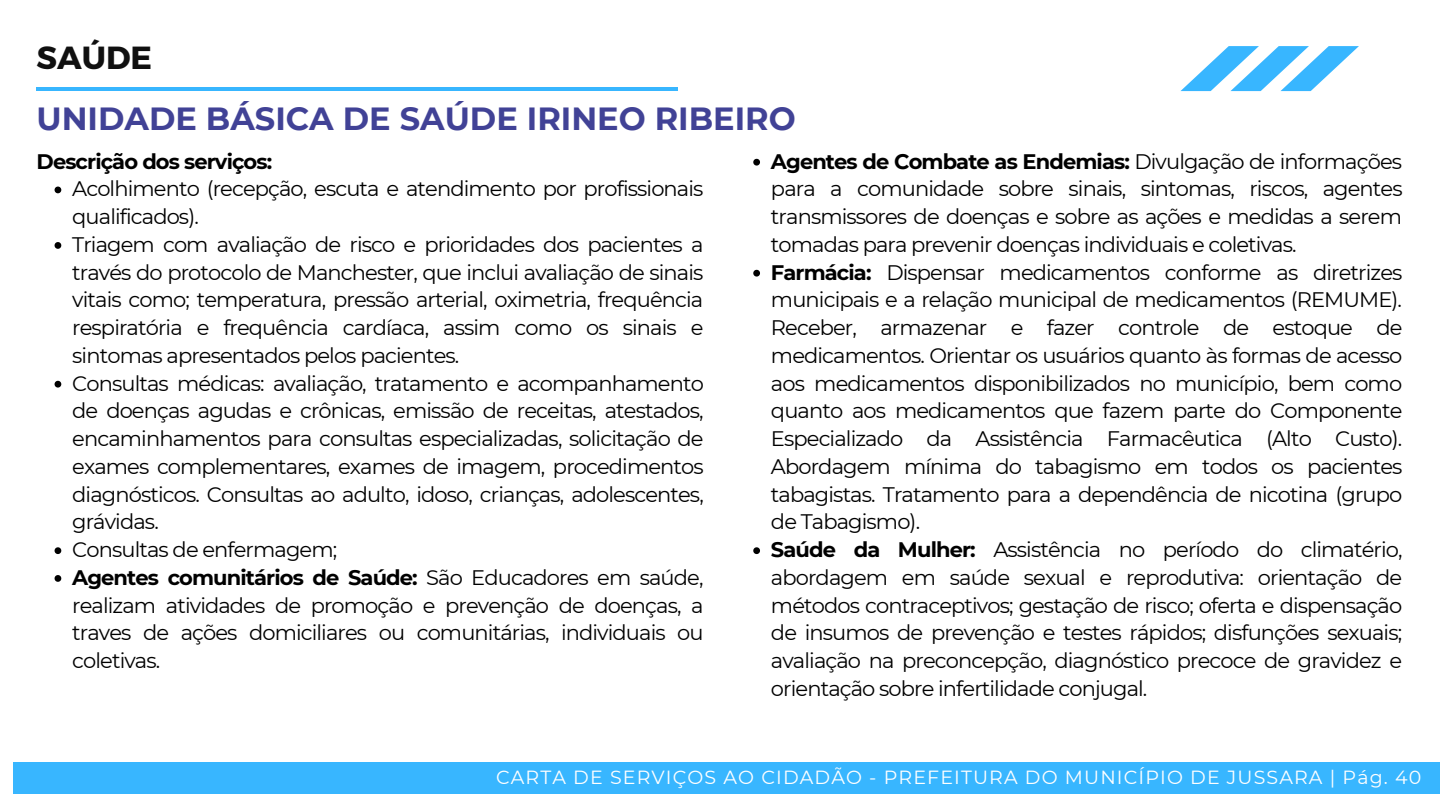
<style>
.page{position:relative;width:1440px;height:810px;background:#fff}
.page>*{position:absolute;margin:0;border:0;box-sizing:border-box;transform-origin:0 0}
.t1{font:700 32px "Montserrat";color:#414296}
.t2{font:700 32px "Montserrat";color:#101010}
.t3{font:21px/27.8px "Montserrat";letter-spacing:-.04em;color:#000;text-align:justify}
.t4{font:700 21px "Montserrat";letter-spacing:-.04em;color:#000}
.t5{font:19px "Montserrat";letter-spacing:.06em;color:#fff}
.s1{font-weight:700}
</style>
<div class="page">
<div style="left:13px;top:762px;width:1427px;height:31px;background:#38b6ff"></div>
<svg style="left:55px;top:187px;width:6px;height:6px"></svg>
<svg style="left:55px;top:242px;width:6px;height:7px"></svg>
<svg style="left:55px;top:381px;width:6px;height:7px"></svg>
<svg style="left:55px;top:547px;width:6px;height:7px"></svg>
<svg style="left:55px;top:575px;width:6px;height:7px"></svg>
<svg style="left:753px;top:159px;width:7px;height:7px"></svg>
<svg style="left:753px;top:270px;width:7px;height:7px"></svg>
<svg style="left:753px;top:547px;width:7px;height:7px"></svg>
<hr style="left:37px;top:88px;width:640px;height:3px;background:#38b6ff">
<svg style="left:1180px;top:46px;width:179px;height:45px"></svg>
<p class="t2" style="left:37px;top:37px;width:117px">SAÚDE</p>
<p class="t1" style="left:37px;top:99px;width:761px">UNIDADE BÁSICA DE SAÚDE IRINEO RIBEIRO</p>
<p class="t4" style="left:37px;top:148px;width:237px">Descrição dos serviços:</p>
<p class="t3" style="left:771px;top:147px;width:633px"><span class="s1">Agentes de Combate as Endemias:</span> Divulgação de informações para a comunidade sobre sinais, sintomas, riscos, agentes transmissores de doenças e sobre as ações e medidas a serem tomadas para prevenir doenças individuais e coletivas.</p>
<p class="t3" style="left:771px;top:258px;width:633px"><span class="s1">Farmácia:</span> Dispensar medicamentos conforme as diretrizes municipais e a relação municipal de medicamentos (REMUME).<br>Receber, armazenar e fazer controle de estoque de medicamentos. Orientar os usuários quanto às formas de acesso aos medicamentos disponibilizados no município, bem como quanto aos medicamentos que fazem parte do Componente Especializado da Assistência Farmacêutica (Alto Custo).<br>Abordagem mínima do tabagismo em todos os pacientes tabagistas. Tratamento para a dependência de nicotina (grupo de Tabagismo).</p>
<p class="t3" style="left:771px;top:536px;width:633px"><span class="s1">Saúde da Mulher:</span> Assistência no período do climatério, abordagem em saúde sexual e reprodutiva: orientação de métodos contraceptivos; gestação de risco; oferta e dispensação de insumos de prevenção e testes rápidos; disfunções sexuais; avaliação na preconcepção, diagnóstico precoce de gravidez e orientação sobre infertilidade conjugal.</p>
<p class="t3" style="left:72px;top:175px;width:633px">Acolhimento (recepção, escuta e atendimento por profissionais qualificados).</p>
<p class="t3" style="left:72px;top:230px;width:633px">Triagem com avaliação de risco e prioridades dos pacientes a través do protocolo de Manchester, que inclui avaliação de sinais vitais como; temperatura, pressão arterial, oximetria, frequência respiratória e frequência cardíaca, assim como os sinais e sintomas apresentados pelos pacientes.</p>
<p class="t3" style="left:72px;top:369px;width:633px">Consultas médicas: avaliação, tratamento e acompanhamento de doenças agudas e crônicas, emissão de receitas, atestados, encaminhamentos para consultas especializadas, solicitação de exames complementares, exames de imagem, procedimentos diagnósticos. Consultas ao adulto, idoso, crianças, adolescentes, grávidas.</p>
<p class="t3" style="left:72px;top:536px;width:266px">Consultas de enfermagem;</p>
<p class="t3" style="left:72px;top:563px;width:633px"><span class="s1">Agentes comunitários de Saúde:</span> São Educadores em saúde, realizam atividades de promoção e prevenção de doenças, a traves de ações domiciliares ou comunitárias, individuais ou coletivas.</p>
<p class="t5" style="left:496px;top:766px;width:927px">CARTA DE SERVIÇOS AO CIDADÃO - PREFEITURA DO MUNICÍPIO DE JUSSARA | Pág. 40</p>
</div>
